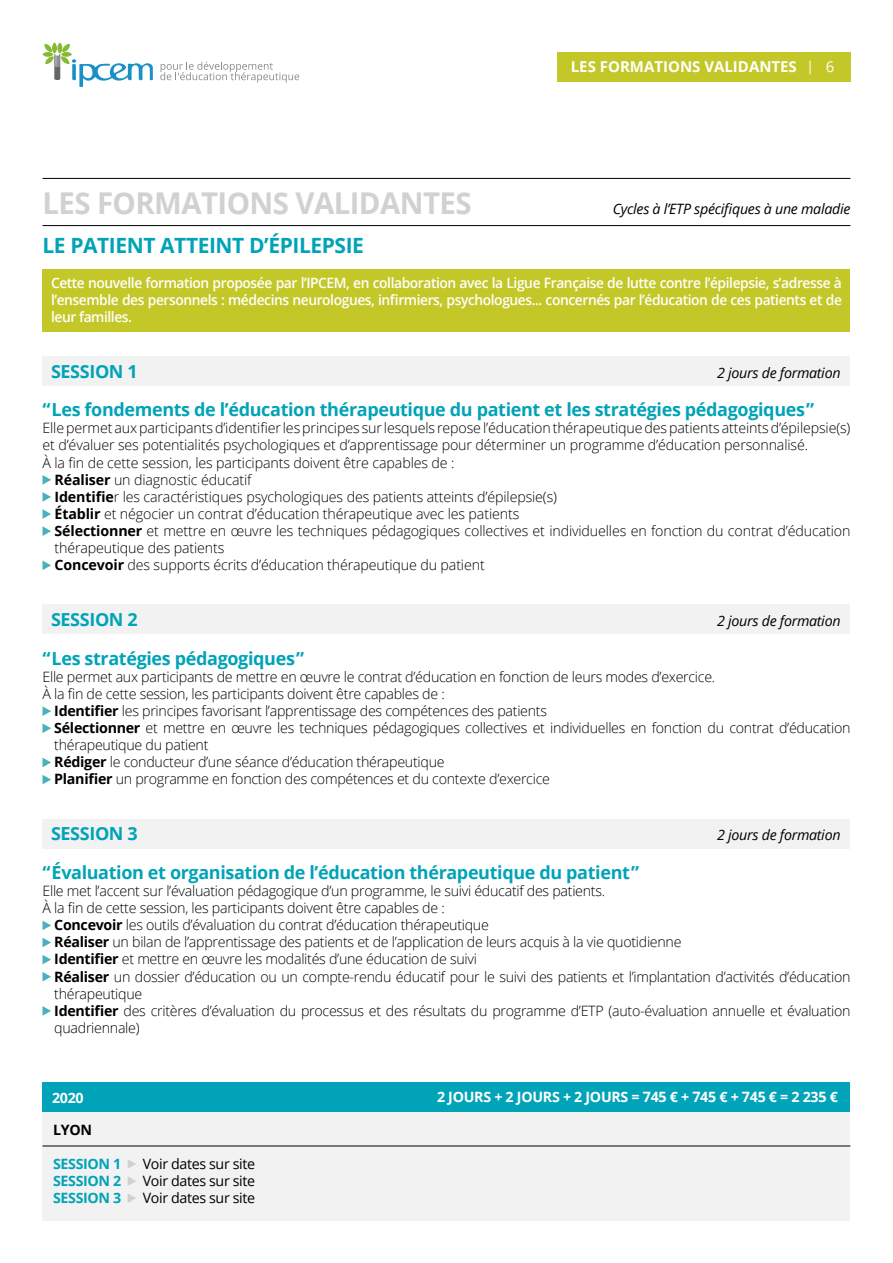
<style>
.page{position:relative;width:893px;height:1263px;background:#fff}
.page>*{position:absolute;margin:0;border:0;box-sizing:border-box;transform-origin:0 0}
.t1{font:700 30px "Open Sans";letter-spacing:-.02em;color:#d0d1d2}
.t2{font:700 21px "Open Sans";letter-spacing:-.02em;color:#00a3b7}
.t3{font:700 18px "Open Sans";letter-spacing:-.02em;color:#00a3b7}
.t4{font:700 15px "Open Sans";color:#fff}
.t5{font:15px "Open Sans";color:#fff}
.t6{font:300 14.25px "Open Sans";letter-spacing:-.02em;color:#000}
.t7{font:600 14.25px/17.1px "Open Sans";letter-spacing:-.03em;color:#fff;text-align:justify}
.t8{font:italic 14.25px "Open Sans";letter-spacing:-.02em;color:#000}
.t9{font:14.25px "Open Sans";letter-spacing:-.025em;color:#000}
.t10{font:700 14.25px "Open Sans";letter-spacing:-.02em;color:#fff}
.t11{font:700 14.25px "Open Sans";letter-spacing:-.025em;color:#00a3b7}
.t12{font:700 14.25px "Open Sans";color:#000}
.s1{font-weight:700}
</style>
<div class="page">
<svg style="left:42px;top:42px;width:111px;height:45px"></svg>
<svg style="left:160px;top:62px;width:139px;height:21px"></svg>
<hr style="left:43px;top:178px;width:807px;height:1px;background:#000">
<div style="left:43px;top:1102px;width:807px;height:118px;background:#f2f2f3"></div>
<div style="left:43px;top:269px;width:807px;height:63px;background:#c3c828"></div>
<div style="left:43px;top:356px;width:807px;height:30px;background:#f2f2f3"></div>
<div style="left:43px;top:604px;width:807px;height:30px;background:#f2f2f3"></div>
<div style="left:43px;top:819px;width:807px;height:30px;background:#f2f2f3"></div>
<svg style="left:43px;top:475px;width:8px;height:10px"></svg>
<svg style="left:43px;top:492px;width:8px;height:10px"></svg>
<svg style="left:43px;top:509px;width:8px;height:10px"></svg>
<svg style="left:43px;top:526px;width:8px;height:10px"></svg>
<svg style="left:43px;top:561px;width:8px;height:9px"></svg>
<svg style="left:43px;top:706px;width:8px;height:10px"></svg>
<svg style="left:43px;top:723px;width:8px;height:10px"></svg>
<svg style="left:43px;top:758px;width:8px;height:9px"></svg>
<svg style="left:43px;top:775px;width:8px;height:9px"></svg>
<svg style="left:43px;top:921px;width:8px;height:9px"></svg>
<svg style="left:43px;top:938px;width:8px;height:9px"></svg>
<svg style="left:43px;top:955px;width:8px;height:9px"></svg>
<svg style="left:43px;top:972px;width:8px;height:9px"></svg>
<svg style="left:43px;top:1006px;width:8px;height:10px"></svg>
<div style="left:43px;top:1082px;width:807px;height:30px;background:#00a3b7"></div>
<svg style="left:128px;top:1159px;width:8px;height:10px"></svg>
<svg style="left:128px;top:1177px;width:8px;height:9px"></svg>
<svg style="left:128px;top:1194px;width:8px;height:9px"></svg>
<hr style="left:43px;top:1146px;width:807px;height:1px;background:#000">
<div style="left:557px;top:52px;width:293px;height:30px;background:#c3c828"></div>
<svg style="left:810px;top:61px;width:1px;height:13px"></svg>
<hr style="left:43px;top:225px;width:807px;height:1px;background:#000">
<p class="t4" style="left:571px;top:56px;width:228px">LES FORMATIONS VALIDANTES</p>
<p class="t5" style="left:826px;top:56px;width:10px">6</p>
<h1 class="t1" style="left:43px;top:182px;width:431px">LES FORMATIONS VALIDANTES</h1>
<h2 class="t2" style="left:43px;top:231px;width:323px">LE PATIENT ATTEINT D’ÉPILEPSIE</h2>
<p class="t7" style="left:51px;top:273px;width:792px">Cette nouvelle formation proposée par l’IPCEM, en collaboration avec la Ligue Française de lutte contre l’épilepsie, s’adresse à l’ensemble des personnels : médecins neurologues, infirmiers, psychologues... concernés par l’éducation de ces patients et de leur familles.</p>
<p class="t8" style="left:613px;top:199px;width:239px">Cycles à l’ETP spécifiques à une maladie</p>
<p class="t3" style="left:51px;top:358px;width:88px">SESSION 1</p>
<p class="t8" style="left:717px;top:363px;width:125px">2 jours de formation</p>
<p class="t3" style="left:43px;top:397px;width:773px">“ Les fondements de l’éducation thérapeutique du patient et les stratégies pédagogiques ”</p>
<p class="t6" style="left:43px;top:418px;width:809px">Elle permet aux participants d’identifier les principes sur lesquels repose l’éducation thérapeutique des patients atteints d’épilepsie(s)</p>
<p class="t6" style="left:43px;top:435px;width:767px">et d’évaluer ses potentialités psychologiques et d’apprentissage pour déterminer un programme d’éducation personnalisé.</p>
<p class="t6" style="left:43px;top:453px;width:413px">À la fin de cette session, les participants doivent être capables de :</p>
<p class="t6" style="left:55px;top:470px;width:198px"><span class="s1">Réaliser</span> un diagnostic éducatif</p>
<p class="t6" style="left:55px;top:487px;width:504px"><span class="s1">Identifie</span>r les caractéristiques psychologiques des patients atteints d’épilepsie(s)</p>
<p class="t6" style="left:55px;top:504px;width:466px"><span class="s1">Établir</span> et négocier un contrat d’éducation thérapeutique avec les patients</p>
<p class="t6" style="left:55px;top:521px;width:797px"><span class="s1">Sélectionner</span> et mettre en œuvre les techniques pédagogiques collectives et individuelles en fonction du contrat d’éducation</p>
<p class="t6" style="left:55px;top:538px;width:171px">thérapeutique des patients</p>
<p class="t6" style="left:55px;top:555px;width:432px"><span class="s1">Concevoir</span> des supports écrits d’éducation thérapeutique du patient</p>
<p class="t3" style="left:51px;top:607px;width:88px">SESSION 2</p>
<p class="t8" style="left:717px;top:611px;width:125px">2 jours de formation</p>
<p class="t3" style="left:43px;top:645px;width:263px">“ Les stratégies pédagogiques ”</p>
<p class="t6" style="left:43px;top:667px;width:674px">Elle permet aux participants de mettre en œuvre le contrat d’éducation en fonction de leurs modes d’exercice.</p>
<p class="t6" style="left:43px;top:684px;width:404px">À la fin de cette session, les participants doivent être capables de :</p>
<p class="t6" style="left:54px;top:701px;width:494px"><span class="s1">Identifier</span> les principes favorisant l’apprentissage des compétences des patients</p>
<p class="t6" style="left:54px;top:718px;width:798px"><span class="s1">Sélectionner</span> et mettre en œuvre les techniques pédagogiques collectives et individuelles en fonction du contrat d’éducation</p>
<p class="t6" style="left:54px;top:735px;width:156px">thérapeutique du patient</p>
<p class="t6" style="left:54px;top:752px;width:392px"><span class="s1">Rédiger</span> le conducteur d’une séance d’éducation thérapeutique</p>
<p class="t6" style="left:54px;top:769px;width:497px"><span class="s1">Planifier</span> un programme en fonction des compétences et du contexte d’exercice</p>
<p class="t3" style="left:51px;top:821px;width:88px">SESSION 3</p>
<p class="t8" style="left:717px;top:825px;width:125px">2 jours de formation</p>
<p class="t3" style="left:43px;top:860px;width:598px">“ Évaluation et organisation de l’éducation thérapeutique du patient ”</p>
<p class="t6" style="left:43px;top:881px;width:564px">Elle met l’accent sur l’évaluation pédagogique d’un programme, le suivi éducatif des patients.</p>
<p class="t6" style="left:43px;top:898px;width:404px">À la fin de cette session, les participants doivent être capables de :</p>
<p class="t6" style="left:54px;top:915px;width:436px"><span class="s1">Concevoir</span> les outils d’évaluation du contrat d’éducation thérapeutique</p>
<p class="t6" style="left:54px;top:932px;width:629px"><span class="s1">Réaliser</span> un bilan de l’apprentissage des patients et de l’application de leurs acquis à la vie quotidienne</p>
<p class="t6" style="left:54px;top:949px;width:424px"><span class="s1">Identifier</span> et mettre en œuvre les modalités d’une éducation de suivi</p>
<p class="t6" style="left:54px;top:966px;width:798px"><span class="s1">Réaliser</span> un dossier d’éducation ou un compte-rendu éducatif pour le suivi des patients et l’implantation d’activités d’éducation</p>
<p class="t6" style="left:54px;top:984px;width:90px">thérapeutique</p>
<p class="t6" style="left:54px;top:1001px;width:798px"><span class="s1">Identifier</span> des critères d’évaluation du processus et des résultats du programme d’ETP (auto-évaluation annuelle et évaluation</p>
<p class="t6" style="left:54px;top:1018px;width:87px">quadriennale)</p>
<p class="t10" style="left:52px;top:1087px;width:33px">2020</p>
<p class="t12" style="left:53px;top:1119px;width:40px">LYON</p>
<p class="t11" style="left:53px;top:1153px;width:70px">SESSION 1</p>
<p class="t9" style="left:143px;top:1154px;width:114px">Voir dates sur site</p>
<p class="t11" style="left:53px;top:1171px;width:70px">SESSION 2</p>
<p class="t9" style="left:143px;top:1171px;width:114px">Voir dates sur site</p>
<p class="t11" style="left:53px;top:1188px;width:70px">SESSION 3</p>
<p class="t9" style="left:143px;top:1188px;width:114px">Voir dates sur site</p>
<p class="t10" style="left:437px;top:1087px;width:402px">2 JOURS + 2 JOURS + 2 JOURS = 745 € + 745 € + 745 € = 2 235 €</p>
</div>
